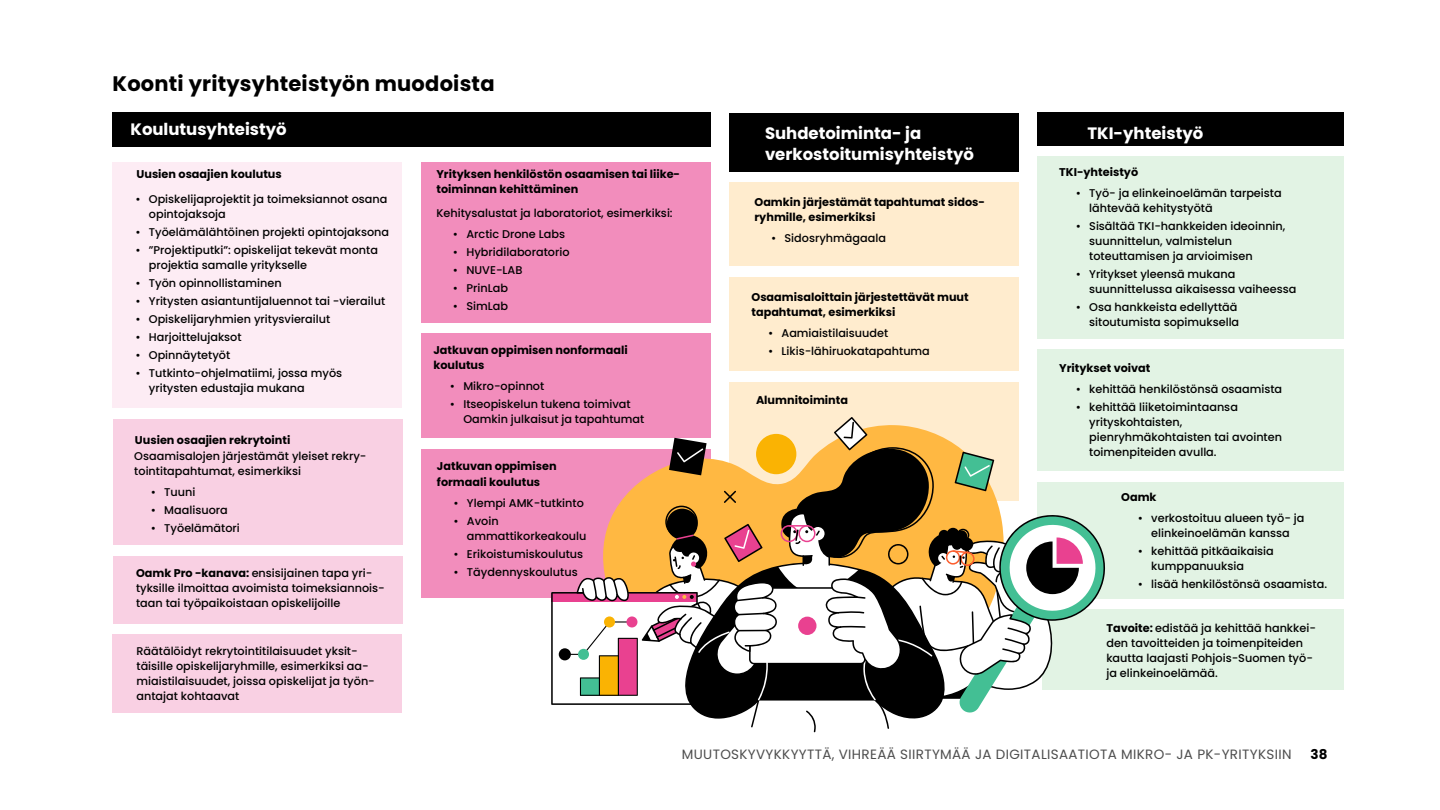
<style>
.page{position:relative;width:1440px;height:810px;background:#fff}
.page>*{position:absolute;margin:0;border:0;box-sizing:border-box;transform-origin:0 0}
.Otsikko_1_1_1__H4{font:700 21px "Poppins";letter-spacing:.01em;color:#000}
.Leipis_P{font:700 16.5px/21px "Poppins";color:#fff}
.t1{font:13.5px "Poppins";letter-spacing:.025em;color:#4d4d4d}
.t2{font:700 13.5px "Poppins";color:#000}
.Leipis_P__pienennetty{font:500 11.25px/15px "Poppins";color:#000}
.Leipis_P__pienennetty-2{font:700 11.25px/15px "Poppins";color:#000}
.s1{font-weight:700}
</style>
<div class="page">
<div style="left:112px;top:162px;width:290px;height:246px;background:#fdecf4"></div>
<div style="left:421px;top:449px;width:290px;height:148px;background:#f28dbc"></div>
<div style="left:421px;top:333px;width:290px;height:105px;background:#f28dbc"></div>
<div style="left:421px;top:162px;width:290px;height:160px;background:#f28dbc"></div>
<div style="left:113px;top:419px;width:289px;height:126px;background:#f9d0e3"></div>
<div style="left:113px;top:556px;width:289px;height:68px;background:#f9d0e3"></div>
<div style="left:112px;top:634px;width:290px;height:79px;background:#f9d0e3"></div>
<div style="left:113px;top:112px;width:598px;height:35px;background:#000"></div>
<div style="left:729px;top:382px;width:290px;height:118px;background:#ffecce"></div>
<div style="left:729px;top:278px;width:290px;height:93px;background:#ffecce"></div>
<div style="left:1038px;top:482px;width:306px;height:116px;background:#e2f3e4"></div>
<div style="left:1038px;top:350px;width:306px;height:121px;background:#e2f3e4"></div>
<div style="left:1042px;top:610px;width:302px;height:80px;background:#e2f3e4"></div>
<div style="left:1038px;top:157px;width:306px;height:182px;background:#e2f3e4"></div>
<div style="left:1038px;top:112px;width:306px;height:34px;background:#000"></div>
<div style="left:729px;top:183px;width:290px;height:83px;background:#ffecce"></div>
<div style="left:729px;top:113px;width:290px;height:58px;background:#000"></div>
<svg style="left:551px;top:417px;width:554px;height:315px"></svg>
<div style="left:559px;top:648px;width:12px;height:12px;background:#000;border-radius:50%"></div>
<div style="left:578px;top:649px;width:11px;height:11px;background:#43bf94;border-radius:50%"></div>
<div style="left:604px;top:616px;width:11px;height:11px;background:#fab303;border-radius:50%"></div>
<div style="left:626px;top:616px;width:11px;height:11px;background:#e94190;border-radius:50%"></div>
<h4 class="Otsikko_1_1_1__H4" style="left:112px;top:72px;width:384px">Koonti yritysyhteistyön muodoista</h4>
<p class="Leipis_P" style="left:130px;top:119px;width:158px">Koulutusyhteistyö</p>
<p class="Leipis_P__pienennetty-2" style="left:136px;top:166px;width:147px">Uusien osaajien koulutus</p>
<p class="Leipis_P__pienennetty" style="left:149px;top:192px;width:240px;text-indent:-14px">• Opiskelijaprojektit ja toimeksiannot osana opintojaksoja</p>
<p class="Leipis_P__pienennetty" style="left:135px;top:225px;width:255px">• Työelämälähtöinen projekti opintojaksona</p>
<p class="Leipis_P__pienennetty" style="left:149px;top:243px;width:231px;text-indent:-14px">• ”Projektiputki”: opiskelijat tekevät monta projektia samalle yritykselle</p>
<p class="Leipis_P__pienennetty" style="left:135px;top:276px;width:148px">• Työn opinnollistaminen</p>
<p class="Leipis_P__pienennetty" style="left:135px;top:294px;width:251px">• Yritysten asiantuntijaluennot tai -vierailut</p>
<p class="Leipis_P__pienennetty" style="left:135px;top:312px;width:196px">• Opiskelijaryhmien yritysvierailut</p>
<p class="Leipis_P__pienennetty" style="left:135px;top:330px;width:108px">• Harjoittelujaksot</p>
<p class="Leipis_P__pienennetty" style="left:135px;top:348px;width:96px">• Opinnäytetyöt</p>
<p class="Leipis_P__pienennetty" style="left:149px;top:366px;width:195px;text-indent:-14px">• Tutkinto-ohjelmatiimi, jossa myös yritysten edustajia mukana</p>
<p class="Leipis_P__pienennetty-2" style="left:135px;top:432px;width:157px">Uusien osaajien rekrytointi</p>
<p class="Leipis_P__pienennetty" style="left:134px;top:448px;width:234px">Osaamisalojen järjestämät yleiset rekry&shy;tointitapahtumat, esimerkiksi</p>
<p class="Leipis_P__pienennetty" style="left:151px;top:484px;width:46px">• Tuuni</p>
<p class="Leipis_P__pienennetty" style="left:151px;top:502px;width:79px">• Maalisuora</p>
<p class="Leipis_P__pienennetty" style="left:151px;top:520px;width:91px">• Työelämätori</p>
<p class="Leipis_P__pienennetty" style="left:136px;top:566px;width:250px"><span class="s1">Oamk Pro -kanava:</span> ensisijainen tapa yri&shy;tyksille ilmoittaa avoimista toimeksiannois&shy;taan tai työpaikoistaan opiskelijoille</p>
<p class="Leipis_P__pienennetty" style="left:136px;top:644px;width:240px">Räätälöidyt rekrytointitilaisuudet yksit&shy;täisille opiskelijaryhmille, esimerkiksi aa&shy;miaistilaisuudet, joissa opiskelijat ja työn&shy;antajat kohtaavat</p>
<p class="Leipis_P__pienennetty-2" style="left:436px;top:166px;width:245px">Yrityksen henkilöstön osaamisen tai liike&shy;toiminnan kehittäminen</p>
<p class="Leipis_P__pienennetty" style="left:436px;top:206px;width:238px">Kehitysalustat ja laboratoriot, esimerkiksi:</p>
<p class="Leipis_P__pienennetty" style="left:453px;top:227px;width:114px">• Arctic Drone Labs</p>
<p class="Leipis_P__pienennetty" style="left:453px;top:245px;width:118px">• Hybridilaboratorio</p>
<p class="Leipis_P__pienennetty" style="left:453px;top:263px;width:71px">• NUVE-LAB</p>
<p class="Leipis_P__pienennetty" style="left:453px;top:281px;width:57px">• PrinLab</p>
<p class="Leipis_P__pienennetty" style="left:453px;top:299px;width:57px">• SimLab</p>
<p class="Leipis_P__pienennetty-2" style="left:433px;top:343px;width:196px">Jatkuvan oppimisen nonformaali koulutus</p>
<p class="Leipis_P__pienennetty" style="left:450px;top:379px;width:96px">• Mikro-opinnot</p>
<p class="Leipis_P__pienennetty" style="left:463px;top:397px;width:182px;text-indent:-14px">• Itseopiskelun tukena toimivat<br>Oamkin julkaisut ja tapahtumat</p>
<p class="Leipis_P__pienennetty-2" style="left:437px;top:459px;width:121px;line-height:15.8px">Jatkuvan oppimisen formaali koulutus</p>
<p class="Leipis_P__pienennetty" style="left:453px;top:496px;width:132px">• Ylempi AMK-tutkinto</p>
<p class="Leipis_P__pienennetty" style="left:467px;top:514px;width:121px;text-indent:-14px">• Avoin ammattikorkeakoulu</p>
<p class="Leipis_P__pienennetty" style="left:453px;top:547px;width:131px">• Erikoistumiskoulutus</p>
<p class="Leipis_P__pienennetty" style="left:453px;top:565px;width:126px">• Täydennyskoulutus</p>
<p class="Leipis_P" style="left:765px;top:122px;width:211px">Suhdetoiminta- ja verkostoitumisyhteistyö</p>
<p class="Leipis_P__pienennetty-2" style="left:755px;top:195px;width:232px">Oamkin järjestämät tapahtumat sidos&shy;ryhmille, esimerkiksi</p>
<p class="Leipis_P__pienennetty" style="left:771px;top:231px;width:117px">• Sidosryhmägaala</p>
<p class="Leipis_P__pienennetty-2" style="left:752px;top:289px;width:219px">Osaamisaloittain järjestettävät muut tapahtumat, esimerkiksi</p>
<p class="Leipis_P__pienennetty" style="left:768px;top:325px;width:122px">• Aamiaistilaisuudet</p>
<p class="Leipis_P__pienennetty" style="left:768px;top:343px;width:163px">• Likis-lähiruokatapahtuma</p>
<p class="Leipis_P__pienennetty-2" style="left:756px;top:392px;width:94px">Alumnitoiminta</p>
<p class="Leipis_P" style="left:1088px;top:122px;width:117px">TKI-yhteistyö</p>
<p class="Leipis_P__pienennetty-2" style="left:1059px;top:165px;width:80px">TKI-yhteistyö</p>
<p class="Leipis_P__pienennetty" style="left:1089px;top:186px;width:194px;text-indent:-14px">• Työ- ja elinkeinoelämän tarpeista lähtevää kehitystyötä</p>
<p class="Leipis_P__pienennetty" style="left:1089px;top:219px;width:198px;text-indent:-14px">• Sisältää TKI-hankkeiden ideoinnin, suunnittelun, valmistelun toteuttamisen ja arvioimisen</p>
<p class="Leipis_P__pienennetty" style="left:1089px;top:267px;width:209px;text-indent:-14px">• Yritykset yleensä mukana suunnittelussa aikaisessa vaiheessa</p>
<p class="Leipis_P__pienennetty" style="left:1076px;top:300px;width:165px;text-align:right">• Osa hankkeista edellyttää sitoutumista sopimuksella</p>
<p class="Leipis_P__pienennetty-2" style="left:1059px;top:360px;width:93px">Yritykset voivat</p>
<p class="Leipis_P__pienennetty" style="left:1076px;top:381px;width:208px">• kehittää henkilöstönsä osaamista</p>
<p class="Leipis_P__pienennetty" style="left:1089px;top:399px;width:194px;text-indent:-14px">• kehittää liiketoimintaansa yrityskohtaisten, pienryhmäkohtaisten tai avointen toimenpiteiden avulla.</p>
<p class="Leipis_P__pienennetty-2" style="left:1121px;top:490px;width:37px">Oamk</p>
<p class="Leipis_P__pienennetty" style="left:1138px;top:511px;width:168px;text-align:center">• verkostoituu alueen työ- ja elinkeinoelämän kanssa</p>
<p class="Leipis_P__pienennetty" style="left:1151px;top:544px;width:124px;text-indent:-14px">• kehittää pitkäaikaisia kumppanuuksia</p>
<p class="Leipis_P__pienennetty" style="left:1138px;top:577px;width:191px">• lisää henkilöstönsä osaamista.</p>
<p class="Leipis_P__pienennetty" style="left:1106px;top:620px;width:211px"><span class="s1">Tavoite:</span> edistää ja kehittää hankkei&shy;den tavoitteiden ja toimenpiteiden kautta laajasti Pohjois-Suomen työ&shy;ja elinkeinoelämää.</p>
<p class="t1" style="left:682px;top:747px;width:611px">MUUTOSKYVYKKYYTTÄ, VIHREÄÄ SIIRTYMÄÄ JA DIGITALISAATIOTA MIKRO- JA PK-YRITYKSIIN</p>
<p class="t2" style="left:1311px;top:747px;width:18px">38</p>
</div>
